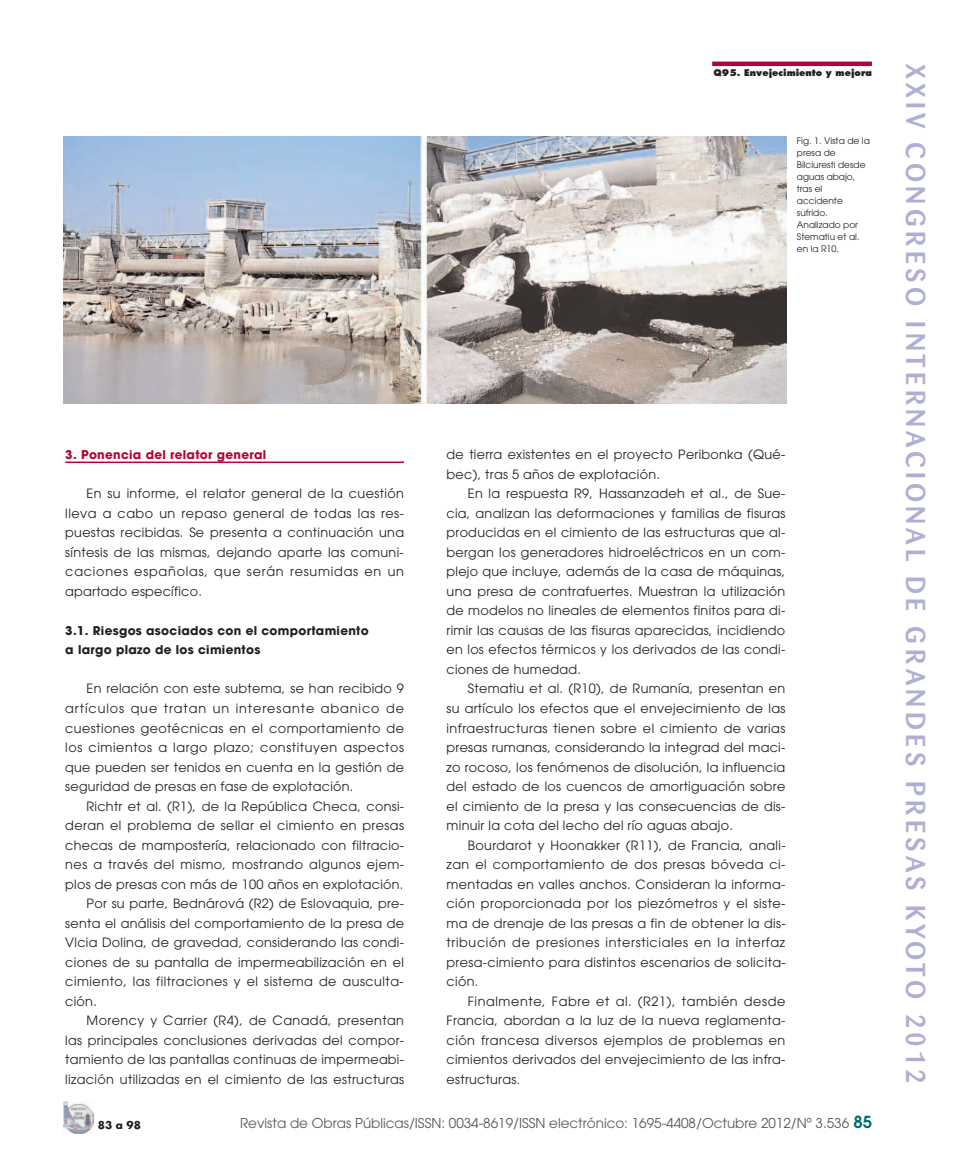
<style>
.page{position:relative;width:957px;height:1170px;background:#fff}
.page>*{position:absolute;margin:0;border:0;box-sizing:border-box;transform-origin:0 0}
.t1{font:500 27px "Barmeno";letter-spacing:.165em;color:#afafd6}
.t2{font:13.5px "Avant Garde";color:#57585a}
.t3{font:12.75px/19.5px "Avant Garde";letter-spacing:.02em;color:#231f20;text-align:justify}
.t4{font:12.75px "Avant Garde";letter-spacing:.04em;color:#231f20}
.t5{font:700 12px/19.5px "Avant Garde";letter-spacing:.025em;color:#231f20}
.t6{font:700 12px "Avant Garde";letter-spacing:.025em;color:#b30437}
.t7{font:700 10.5px "Futura";color:#231f20}
.t8{font:9px/12px "Avant Garde";color:#231f20}
.t9{font:800 9px "Futura";color:#231f20}
.s1{font-weight:600;font-size:16.5px;color:#006b6e}
</style>
<div class="page">
<hr style="left:65px;top:461px;width:339px;height:2px;background:#b30437">
<hr style="left:712px;top:62px;width:160px;height:4px;background:#b30437">
<img style="left:64px;top:1101px;width:30px;height:32px">
<img style="left:64px;top:136px;width:723px;height:267px">
<p class="t9" style="left:713px;top:69px;width:160px">Q95. Envejecimiento y mejora</p>
<p class="t8" style="left:797px;top:136px;width:74px">Fig. 1. Vista de la presa de<br>Bilciuresti desde aguas abajo, tras el accidente sufrido.<br>Analizado por<br>Stematiu et al. en la R10.</p>
<p class="t6" style="left:65px;top:450px;width:202px">3. Ponencia del relator general</p>
<p class="t3" style="left:65px;top:485px;width:340px;text-indent:21px">En su informe, el relator general de la cuestión lleva a cabo un repaso general de todas las res&shy;puestas recibidas. Se presenta a continuación una síntesis de las mismas, dejando aparte las comuni&shy;caciones españolas, que serán resumidas en un apartado específico.</p>
<p class="t5" style="left:65px;top:622px;width:305px">3.1. Riesgos asociados con el comportamiento a largo plazo de los cimientos</p>
<p class="t3" style="left:65px;top:680px;width:340px;text-indent:21px">En relación con este subtema, se han recibido 9 artículos que tratan un interesante abanico de cuestiones geotécnicas en el comportamiento de los cimientos a largo plazo; constituyen aspectos que pueden ser tenidos en cuenta en la gestión de seguridad de presas en fase de explotación.</p>
<p class="t3" style="left:87px;top:797px;width:319px">Richtr et al. (R1), de la República Checa, consi-</p>
<p class="t3" style="left:65px;top:816px;width:340px">deran el problema de sellar el cimiento en presas</p>
<p class="t3" style="left:65px;top:836px;width:340px">checas de mampostería, relacionado con filtracio-</p>
<p class="t4" style="left:65px;top:859px;width:340px">nes a través del mismo, mostrando algunos ejem-</p>
<p class="t3" style="left:65px;top:875px;width:340px">plos de presas con más de 100 años en explotación.</p>
<p class="t3" style="left:87px;top:894px;width:319px">Por su parte, Bednárová (R2) de Eslovaquia, pre-</p>
<p class="t3" style="left:65px;top:914px;width:340px">senta el análisis del comportamiento de la presa de</p>
<p class="t3" style="left:65px;top:933px;width:340px">Vlcia Dolina, de gravedad, considerando las condi-</p>
<p class="t3" style="left:65px;top:953px;width:340px">ciones de su pantalla de impermeabilización en el</p>
<p class="t4" style="left:65px;top:976px;width:340px">cimiento, las filtraciones y el sistema de ausculta-</p>
<p class="t3" style="left:65px;top:992px;width:33px">ción.</p>
<p class="t3" style="left:87px;top:1011px;width:319px">Morency y Carrier (R4), de Canadá, presentan</p>
<p class="t3" style="left:65px;top:1031px;width:340px">las principales conclusiones derivadas del compor-</p>
<p class="t3" style="left:65px;top:1050px;width:340px">tamiento de las pantallas continuas de impermeabi-</p>
<p class="t3" style="left:65px;top:1070px;width:340px">lización utilizadas en el cimiento de las estructuras</p>
<p class="t3" style="left:446px;top:446px;width:340px">de tierra existentes en el proyecto Peribonka (Qué&shy;bec), tras 5 años de explotación.</p>
<p class="t3" style="left:446px;top:485px;width:340px;text-indent:21px">En la respuesta R9, Hassanzadeh et al., de Sue&shy;cia, analizan las deformaciones y familias de fisuras producidas en el cimiento de las estructuras que al&shy;bergan los generadores hidroeléctricos en un com&shy;plejo que incluye, además de la casa de máquinas, una presa de contrafuertes. Muestran la utilización de modelos no lineales de elementos finitos para di&shy;rimir las causas de las fisuras aparecidas, incidiendo en los efectos térmicos y los derivados de las condi&shy;ciones de humedad.</p>
<p class="t3" style="left:446px;top:680px;width:340px;text-indent:21px">Stematiu et al. (R10), de Rumanía, presentan en su artículo los efectos que el envejecimiento de las infraestructuras tienen sobre el cimiento de varias presas rumanas, considerando la integrad del maci&shy;zo rocoso, los fenómenos de disolución, la influencia del estado de los cuencos de amortiguación sobre el cimiento de la presa y las consecuencias de dis&shy;minuir la cota del lecho del río aguas abajo.</p>
<p class="t3" style="left:446px;top:836px;width:340px;text-indent:21px">Bourdarot y Hoonakker (R11), de Francia, anali&shy;zan el comportamiento de dos presas bóveda ci&shy;mentadas en valles anchos. Consideran la informa&shy;ción proporcionada por los piezómetros y el siste&shy;ma de drenaje de las presas a fin de obtener la dis&shy;tribución de presiones intersticiales en la interfaz presa-cimiento para distintos escenarios de solicita&shy;ción.</p>
<p class="t3" style="left:446px;top:992px;width:340px;text-indent:21px">Finalmente, Fabre et al. (R21), también desde Francia, abordan a la luz de la nueva reglamenta&shy;ción francesa diversos ejemplos de problemas en cimientos derivados del envejecimiento de las infra&shy;estructuras.</p>
<p class="t7" style="left:98px;top:1120px;width:45px">83 a 98</p>
<p class="t2" style="left:240px;top:1117px;width:633px">Revista de Obras Públicas/ISSN: 0034-8619/ISSN electrónico: 1695-4408/Octubre 2012/Nº 3.536 <span class="s1">85</span></p>
<h1 class="t1" style="left:926px;top:64px;width:1021px;rotate:90deg">XXIV CONGRESO INTERNACIONAL DE GRANDES PRESAS KYOTO 2012</h1>
</div>
